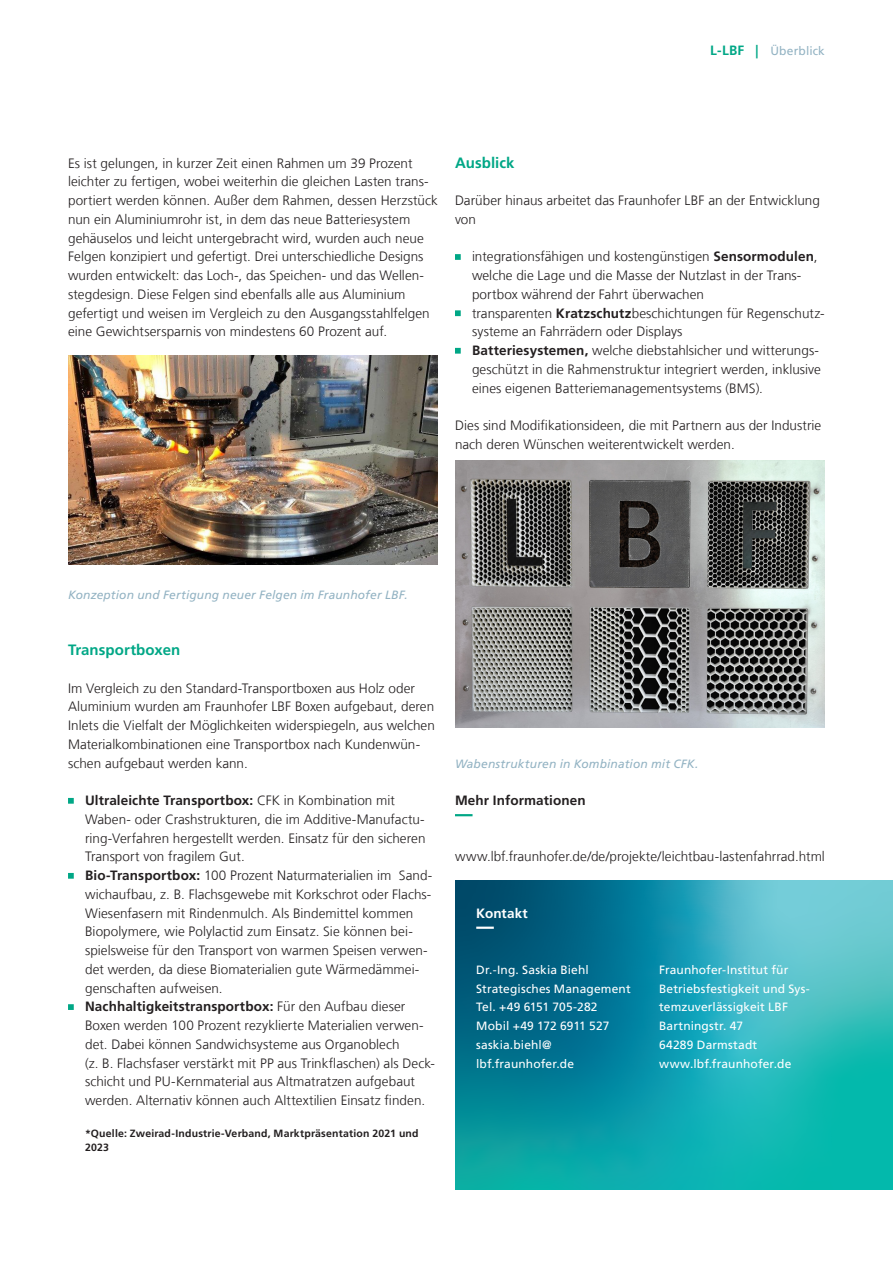
<style>
.page{position:relative;width:893px;height:1263px;background:#fff}
.page>*{position:absolute;margin:0;border:0;box-sizing:border-box;transform-origin:0 0}
.Zwischenueberschrift_10_12_5_gruen_bold{font:700 15px "Frutiger LT Com";letter-spacing:.005em;color:#00a786}
.Aufzaehlung_9_12_5_schwarz{font:300 13.5px/18.8px "Frutiger LT Com";letter-spacing:.005em;color:#231f20}
.Fliesstext_9_12_5_schwarz{font:300 13.5px/18.8px "Frutiger LT Com";letter-spacing:.005em;color:#231f20}
.Infokasten_klein_Ueberschrift_9_12_5_sch{font:700 13.5px "Frutiger LT Com";letter-spacing:.01em;color:#231f20}
.Infokasten_klein_Uberschrift_9_12_5_weis{font:700 13.5px "Frutiger LT Com";letter-spacing:.005em;color:#fff}
.Infokasten_klein_Fliesstext_8_12_5_weiss{font:12px/18.8px "Frutiger LT Com";letter-spacing:.01em;color:#fff}
.Bildtext_Marginal_8_12_5_grey{font:italic 12px "Frutiger LT Com";letter-spacing:.01em;color:#93b3c3}
.Kolumnentitel_rechts{font:12px "Frutiger LT Com";letter-spacing:.01em;color:#93b3c3}
.Fussnote_7_9_schwarz{font:700 10.5px/13.5px "Frutiger LT Com";letter-spacing:.02em;color:#231f20}
.s1{font-weight:700;font-size:13.5px;color:#00a786}
.s2{font-weight:700}
</style>
<div class="page">
<svg style="left:455px;top:880px;width:438px;height:310px;background:#199ca9"></svg>
<svg style="left:68px;top:798px;width:6px;height:6px"></svg>
<svg style="left:68px;top:873px;width:6px;height:6px"></svg>
<svg style="left:68px;top:1004px;width:6px;height:6px"></svg>
<svg style="left:455px;top:254px;width:6px;height:6px"></svg>
<svg style="left:455px;top:310px;width:6px;height:6px"></svg>
<svg style="left:455px;top:348px;width:6px;height:6px"></svg>
<svg style="left:455px;top:814px;width:18px;height:2px"></svg>
<svg style="left:476px;top:926px;width:166px;height:3px"></svg>
<img style="left:68px;top:355px;width:370px;height:209px">
<img style="left:456px;top:461px;width:369px;height:266px">
<p class="Kolumnentitel_rechts" style="left:710px;top:44px;width:116px"><span class="s1">L-LBF |</span> Überblick</p>
<p class="Fliesstext_9_12_5_schwarz" style="left:68px;top:154px;width:371px">Es ist gelungen, in kurzer Zeit einen Rahmen um 39 Prozent leichter zu fertigen, wobei weiterhin die gleichen Lasten trans&shy;portiert werden können. Außer dem Rahmen, dessen Herzstück nun ein Aluminiumrohr ist, in dem das neue Batteriesystem gehäuselos und leicht untergebracht wird, wurden auch neue Felgen konzipiert und gefertigt. Drei unterschiedliche Designs wurden entwickelt: das Loch-, das Speichen- und das Wellen&shy;stegdesign. Diese Felgen sind ebenfalls alle aus Aluminium gefertigt und weisen im Vergleich zu den Ausgangsstahlfelgen eine Gewichtsersparnis von mindestens 60 Prozent auf.</p>
<p class="Zwischenueberschrift_10_12_5_gruen_bold" style="left:455px;top:154px;width:61px">Ausblick</p>
<p class="Fliesstext_9_12_5_schwarz" style="left:455px;top:191px;width:366px">Darüber hinaus arbeitet das Fraunhofer LBF an der Entwicklung von</p>
<p class="Aufzaehlung_9_12_5_schwarz" style="left:472px;top:247px;width:347px">integrationsfähigen und kostengünstigen <span class="s2">Sensormodulen</span>, welche die Lage und die Masse der Nutzlast in der Trans&shy;portbox während der Fahrt überwachen</p>
<p class="Aufzaehlung_9_12_5_schwarz" style="left:472px;top:304px;width:354px">transparenten <span class="s2">Kratzschutz</span>beschichtungen für Regenschutz&shy;systeme an Fahrrädern oder Displays</p>
<p class="Aufzaehlung_9_12_5_schwarz" style="left:472px;top:341px;width:350px"><span class="s2">Batteriesystemen,</span> welche diebstahlsicher und witterungs&shy;geschützt in die Rahmenstruktur integriert werden, inklusive eines eigenen Batteriemanagementsystems (BMS).</p>
<p class="Fliesstext_9_12_5_schwarz" style="left:455px;top:416px;width:368px">Dies sind Modifikationsideen, die mit Partnern aus der Industrie nach deren Wünschen weiterentwickelt werden.</p>
<p class="Bildtext_Marginal_8_12_5_grey" style="left:68px;top:588px;width:341px">Konzeption und Fertigung neuer Felgen im Fraunhofer LBF.</p>
<p class="Zwischenueberschrift_10_12_5_gruen_bold" style="left:68px;top:641px;width:114px">Transportboxen</p>
<p class="Fliesstext_9_12_5_schwarz" style="left:68px;top:679px;width:368px">Im Vergleich zu den Standard-Transportboxen aus Holz oder Aluminium wurden am Fraunhofer LBF Boxen aufgebaut, deren Inlets die Vielfalt der Möglichkeiten widerspiegeln, aus welchen Materialkombinationen eine Transportbox nach Kundenwün&shy;schen aufgebaut werden kann.</p>
<p class="Aufzaehlung_9_12_5_schwarz" style="left:85px;top:791px;width:342px"><span class="s2">Ultraleichte Transportbox:</span> CFK in Kombination mit Waben- oder Crashstrukturen, die im Additive-Manufactu&shy;ring-Verfahren hergestellt werden. Einsatz für den sicheren Transport von fragilem Gut.</p>
<p class="Aufzaehlung_9_12_5_schwarz" style="left:85px;top:866px;width:349px"><span class="s2">Bio-Transportbox:</span> 100 Prozent Naturmaterialien im Sand&shy;wichaufbau, z. B. Flachsgewebe mit Korkschrot oder Flachs-Wiesenfasern mit Rindenmulch. Als Bindemittel kommen Biopolymere, wie Polylactid zum Einsatz. Sie können bei&shy;spielsweise für den Transport von warmen Speisen verwen&shy;det werden, da diese Biomaterialien gute Wärmedämmei&shy;genschaften aufweisen.</p>
<p class="Aufzaehlung_9_12_5_schwarz" style="left:85px;top:997px;width:351px"><span class="s2">Nachhaltigkeitstransportbox:</span> Für den Aufbau dieser Boxen werden 100 Prozent rezyklierte Materialien verwen&shy;det. Dabei können Sandwichsysteme aus Organoblech<br>(z. B. Flachsfaser verstärkt mit PP aus Trinkflaschen) als Deck&shy;schicht und PU-Kernmaterial aus Altmatratzen aufgebaut werden. Alternativ können auch Alttextilien Einsatz finden.</p>
<p class="Fussnote_7_9_schwarz" style="left:85px;top:1127px;width:335px">*Quelle: Zweirad-Industrie-Verband, Marktpräsentation 2021 und<br>2023</p>
<p class="Bildtext_Marginal_8_12_5_grey" style="left:455px;top:756px;width:245px">Wabenstrukturen in Kombination mit CFK.</p>
<p class="Infokasten_klein_Ueberschrift_9_12_5_sch" style="left:455px;top:792px;width:132px">Mehr Informationen</p>
<p class="Fliesstext_9_12_5_schwarz" style="left:455px;top:847px;width:371px">www.lbf.fraunhofer.de/de/projekte/leichtbau-lastenfahrrad.html</p>
<p class="Infokasten_klein_Uberschrift_9_12_5_weis" style="left:476px;top:905px;width:53px">Kontakt</p>
<p class="Infokasten_klein_Fliesstext_8_12_5_weiss" style="left:476px;top:960px;width:114px">Dr.-Ing. Saskia Biehl</p>
<p class="Infokasten_klein_Fliesstext_8_12_5_weiss" style="left:476px;top:979px;width:156px">Strategisches Management</p>
<p class="Infokasten_klein_Fliesstext_8_12_5_weiss" style="left:476px;top:998px;width:123px">Tel. +49 6151 705-282</p>
<p class="Infokasten_klein_Fliesstext_8_12_5_weiss" style="left:476px;top:1017px;width:135px">Mobil +49 172 6911 527</p>
<p class="Infokasten_klein_Fliesstext_8_12_5_weiss" style="left:476px;top:1035px;width:99px">saskia.biehl@ lbf.fraunhofer.de</p>
<p class="Infokasten_klein_Fliesstext_8_12_5_weiss" style="left:659px;top:960px;width:152px">Fraunhofer-Institut für<br>Betriebsfestigkeit und Sys&shy;temzuverlässigkeit LBF</p>
<p class="Infokasten_klein_Fliesstext_8_12_5_weiss" style="left:659px;top:1017px;width:85px">Bartningstr. 47</p>
<p class="Infokasten_klein_Fliesstext_8_12_5_weiss" style="left:659px;top:1035px;width:100px">64289 Darmstadt</p>
<p class="Infokasten_klein_Fliesstext_8_12_5_weiss" style="left:659px;top:1054px;width:134px">www.lbf.fraunhofer.de</p>
</div>
